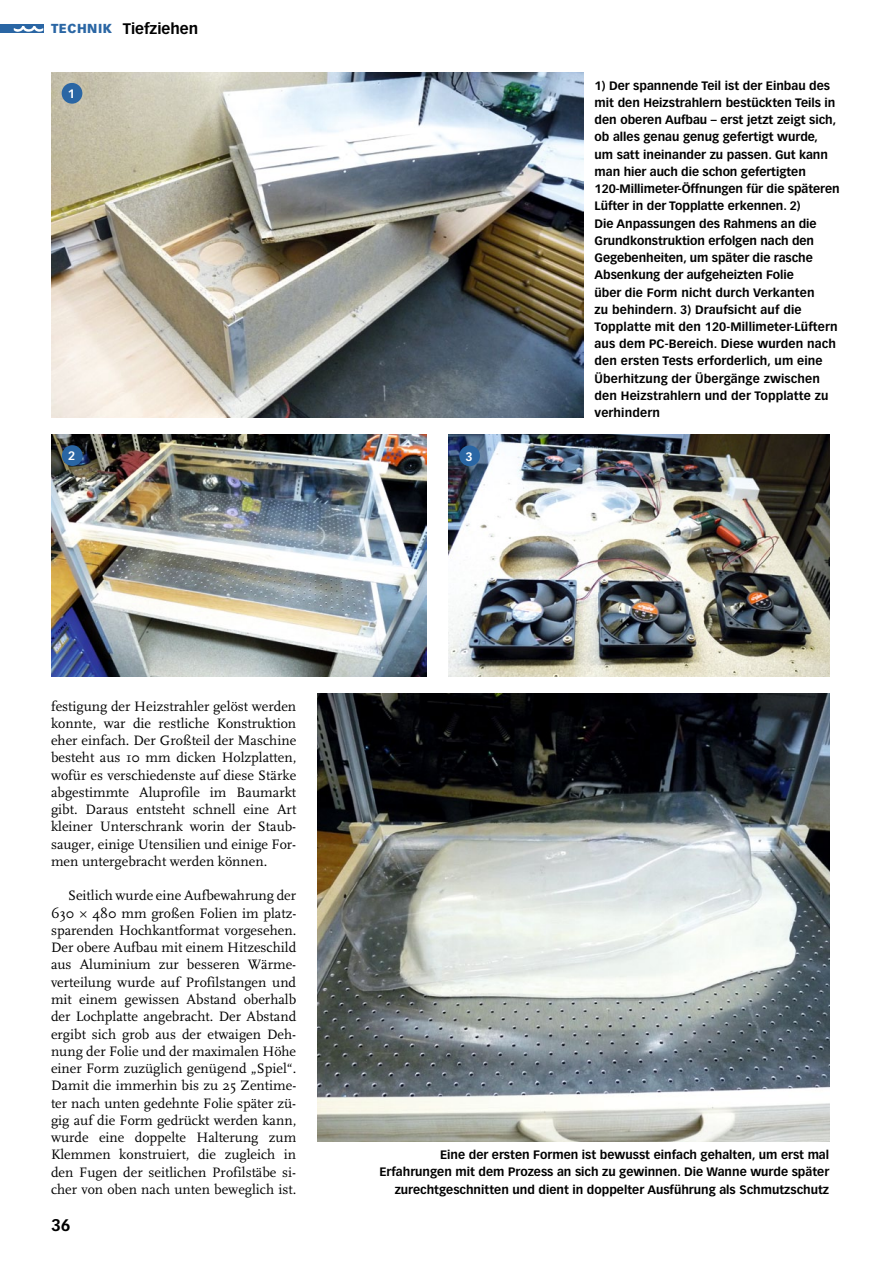
<style>
.page{position:relative;width:893px;height:1263px;background:#fff}
.page>*{position:absolute;margin:0;border:0;box-sizing:border-box;transform-origin:0 0}
.t1{font:700 16.5px "Vectora LT Std";color:#000}
.t2{font:700 15px "Vectora LT Std";color:#000}
.t3{font:14.25px/17.2px "FF Scala";color:#000;text-align:justify}
.t4{font:700 12px/17.2px "Vectora LT Std";color:#000}
.t5{font:700 12px "Vectora LT Std";color:#fff}
.s1{font-weight:900;font-size:12.75px;color:#2a66a4}
.s2{font-family:"Vectora LT Std";font-weight:300}
</style>
<div class="page">
<div style="left:0;top:24px;width:43px;height:9px;background:#2a66a4"></div>
<svg style="left:14px;top:26px;width:29px;height:6px"></svg>
<img style="left:51px;top:72px;width:533px;height:345px">
<img style="left:51px;top:435px;width:375px;height:241px">
<img style="left:449px;top:435px;width:380px;height:241px">
<img style="left:317px;top:693px;width:512px;height:449px">
<div style="left:62px;top:83px;width:20px;height:21px;background:#2a66a4;border-radius:50%"></div>
<div style="left:62px;top:445px;width:21px;height:21px;background:#2a66a4;border-radius:50%"></div>
<div style="left:459px;top:445px;width:21px;height:21px;background:#2a66a4;border-radius:50%"></div>
<p class="t2" style="left:51px;top:19px;width:149px"><span class="s1">TECHNIK</span> Tiefziehen</p>
<p class="t5" style="left:68px;top:86px;width:9px">1</p>
<p class="t5" style="left:68px;top:449px;width:9px">2</p>
<p class="t5" style="left:465px;top:449px;width:9px">3</p>
<p class="t4" style="left:595px;top:77px;width:247px">1) Der spannende Teil ist der Einbau des mit den Heizstrahlern bestückten Teils in den oberen Aufbau – erst jetzt zeigt sich, ob alles genau genug gefertigt wurde, um satt ineinander zu passen. Gut kann man hier auch die schon gefertigten 120-Millimeter-Öffnungen für die späteren Lüfter in der Topplatte erkennen. 2)<br>Die Anpassungen des Rahmens an die Grundkonstruktion erfolgen nach den Gegebenheiten, um später die rasche Absenkung der aufgeheizten Folie<br>über die Form nicht durch Verkanten<br>zu behindern. 3) Draufsicht auf die Topplatte mit den 120-Millimeter-Lüftern aus dem PC-Bereich. Diese wurden nach den ersten Tests erforderlich, um eine Überhitzung der Übergänge zwischen den Heizstrahlern und der Topplatte zu verhindern</p>
<p class="t3" style="left:51px;top:698px;width:247px">festigung der Heizstrahler gelöst werden konnte, war die restliche Konstruktion eher einfach. Der Großteil der Maschine besteht aus 10 mm dicken Holzplatten, wofür es verschiedenste auf diese Stärke abgestimmte Aluprofile im Baumarkt gibt. Daraus entsteht schnell eine Art kleiner Unterschrank worin der Staub&shy;sauger, einige Utensilien und einige For&shy;men untergebracht werden können.</p>
<p class="t3" style="left:51px;top:887px;width:247px;text-indent:17px">Seitlich wurde eine Aufbewahrung der 630 <span class="s2">×</span> 480 mm großen Folien im platz&shy;sparenden Hochkantformat vorgesehen.<br>Der obere Aufbau mit einem Hitzeschild aus Aluminium zur besseren Wärme&shy;verteilung wurde auf Profilstangen und mit einem gewissen Abstand oberhalb der Lochplatte angebracht. Der Abstand ergibt sich grob aus der etwaigen Deh&shy;nung der Folie und der maximalen Höhe einer Form zuzüglich genügend „Spiel“.<br>Damit die immerhin bis zu 25 Zentime&shy;ter nach unten gedehnte Folie später zü&shy;gig auf die Form gedrückt werden kann, wurde eine doppelte Halterung zum Klemmen konstruiert, die zugleich in den Fugen der seitlichen Profilstäbe si&shy;cher von oben nach unten beweglich ist.</p>
<p class="t1" style="left:51px;top:1215px;width:21px">36</p>
<p class="t4" style="left:379px;top:1146px;width:451px;text-align:right">Eine der ersten Formen ist bewusst einfach gehalten, um erst mal<br>Erfahrungen mit dem Prozess an sich zu gewinnen. Die Wanne wurde später zurechtgeschnitten und dient in doppelter Ausführung als Schmutzschutz</p>
</div>
